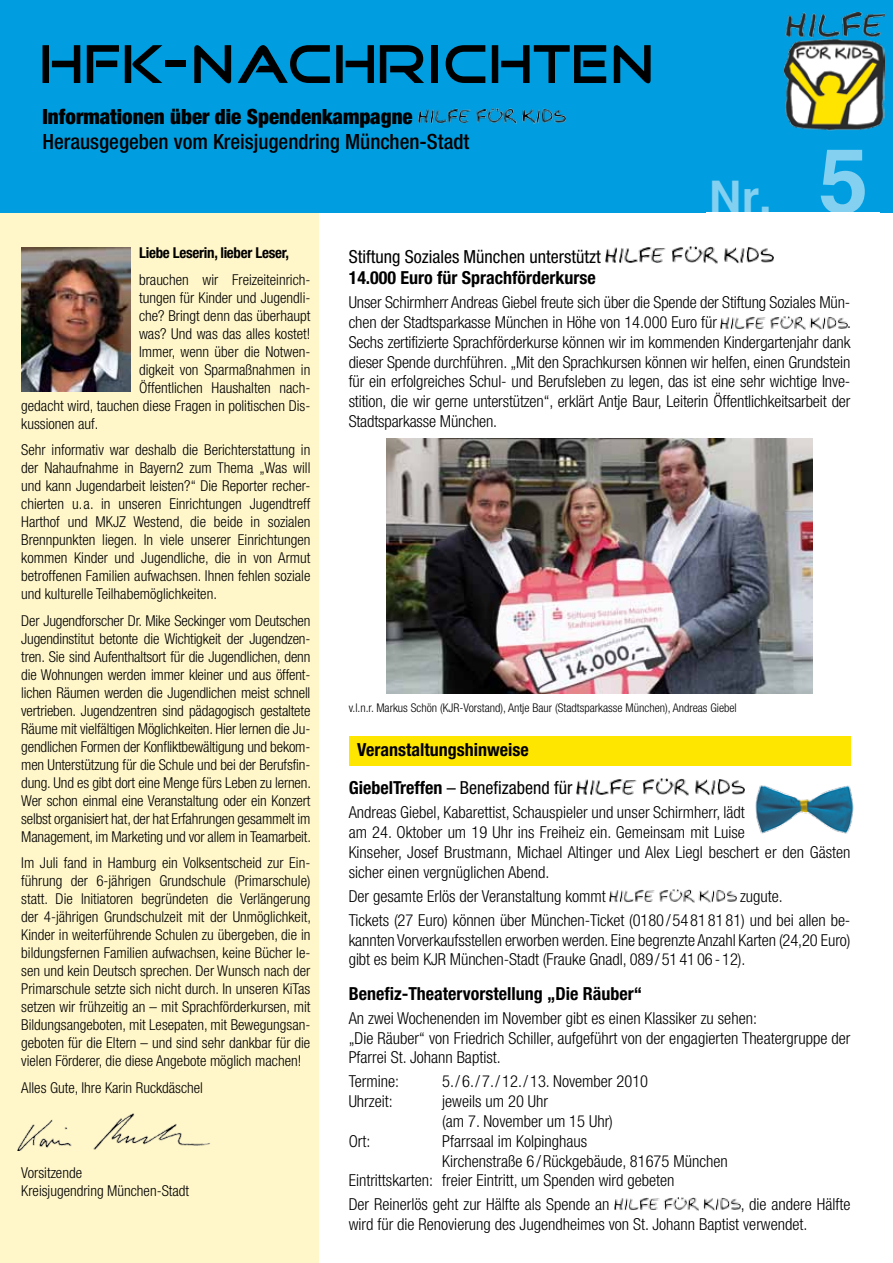
<style>
.page{position:relative;width:893px;height:1263px;background:#fff}
.page>*{position:absolute;margin:0;border:0;box-sizing:border-box;transform-origin:0 0}
.t1{font:700 45px "Helvetica";color:#84d0f0}
.t2{font:500 condensed 21px "Helvetica Neue";color:#000}
.t3{font:900 condensed 21px "Helvetica Neue";color:#000}
.t4{font:700 condensed 18px/37.7px "Helvetica Neue";color:#000}
.t5{font:condensed 18px "Helvetica Neue";color:#000}
.t6{font:300 condensed 16.5px/19.8px "Helvetica Neue";color:#000}
.t7{font:300 condensed 15px/18px "Helvetica Neue";color:#000;text-align:justify}
.t8{font:700 condensed 15px "Helvetica Neue";letter-spacing:-.02em;color:#000}
.t9{font:300 condensed 12px "Helvetica Neue";color:#000}
.s1{font-size:90px}
.s2{font-weight:400}
</style>
<div class="page">
<div style="left:0;top:197px;width:319px;height:1066px;background:#fff7ca"></div>
<img style="left:605px;top:247px;width:169px;height:17px">
<img style="left:721px;top:316px;width:126px;height:13px">
<div style="left:0;top:0;width:893px;height:213px;background:#009ee0"></div>
<img style="left:418px;top:109px;width:148px;height:15px">
<img style="left:784px;top:12px;width:100px;height:119px">
<img style="left:21px;top:248px;width:110px;height:144px">
<svg style="left:43px;top:45px;width:37px;height:38px"></svg>
<svg style="left:87px;top:45px;width:32px;height:38px"></svg>
<svg style="left:125px;top:45px;width:37px;height:38px"></svg>
<div style="left:165px;top:61px;width:21px;height:6px;background:#000"></div>
<svg style="left:194px;top:45px;width:37px;height:38px"></svg>
<svg style="left:238px;top:45px;width:92px;height:38px"></svg>
<svg style="left:336px;top:45px;width:38px;height:38px"></svg>
<svg style="left:380px;top:45px;width:44px;height:38px"></svg>
<div style="left:431px;top:45px;width:7px;height:38px;background:#000"></div>
<svg style="left:446px;top:45px;width:39px;height:38px"></svg>
<svg style="left:492px;top:45px;width:114px;height:38px"></svg>
<svg style="left:614px;top:45px;width:37px;height:38px"></svg>
<div style="left:349px;top:736px;width:501px;height:29px;background:#ffe600"></div>
<img style="left:18px;top:1113px;width:192px;height:37px">
<img style="left:387px;top:439px;width:425px;height:255px">
<img style="left:576px;top:778px;width:169px;height:17px">
<img style="left:610px;top:890px;width:126px;height:13px">
<img style="left:614px;top:1198px;width:127px;height:12px">
<img style="left:755px;top:785px;width:99px;height:49px">
<h2 class="t3" style="left:43px;top:103px;width:372px">Informationen über die Spendenkampagne</h2>
<h2 class="t2" style="left:43px;top:129px;width:428px">Herausgegeben vom Kreisjugendring München-Stadt</h2>
<h1 class="t1" style="left:709px;top:169px;width:161px">Nr. <span class="s1">5</span></h1>
<p class="t8" style="left:139px;top:244px;width:151px">Liebe Leserin, lieber Leser,</p>
<p class="t7" style="left:139px;top:270px;width:173px">brauchen wir Freizeiteinrich-</p>
<p class="t7" style="left:139px;top:288px;width:173px">tungen für Kinder und Jugendli-</p>
<p class="t7" style="left:139px;top:306px;width:173px">che? Bringt denn das überhaupt</p>
<p class="t7" style="left:139px;top:324px;width:173px">was? Und was das alles kostet!</p>
<p class="t7" style="left:139px;top:342px;width:173px">Immer, wenn über die Notwen-</p>
<p class="t7" style="left:139px;top:360px;width:173px">digkeit von Sparmaßnahmen in</p>
<p class="t7" style="left:139px;top:378px;width:173px">Öffentlichen Haushalten nach-</p>
<p class="t7" style="left:21px;top:396px;width:291px">gedacht wird, tauchen diese Fragen in politischen Dis-</p>
<p class="t7" style="left:21px;top:414px;width:79px">kussionen auf.</p>
<p class="t7" style="left:21px;top:441px;width:291px">Sehr informativ war deshalb die Berichterstattung in der Nahaufnahme in Bayern2 zum Thema „Was will und kann Jugendarbeit leisten?“ Die Reporter recher&shy;chierten u.a. in unseren Einrichtungen Jugendtreff Harthof und MKJZ Westend, die beide in sozialen Brennpunkten liegen. In viele unserer Einrichtungen kommen Kinder und Jugendliche, die in von Armut betroffenen Familien aufwachsen. Ihnen fehlen soziale und kulturelle Teilhabemöglichkeiten.</p>
<p class="t7" style="left:21px;top:611px;width:291px">Der Jugendforscher Dr. Mike Seckinger vom Deutschen Jugendinstitut betonte die Wichtigkeit der Jugendzen&shy;tren. Sie sind Aufenthaltsort für die Jugendlichen, denn die Wohnungen werden immer kleiner und aus öffent&shy;lichen Räumen werden die Jugendlichen meist schnell vertrieben. Jugendzentren sind pädagogisch gestaltete Räume mit vielfältigen Möglichkeiten. Hier lernen die Ju&shy;gendlichen Formen der Konfliktbewältigung und bekom&shy;men Unterstützung für die Schule und bei der Berufsfin&shy;dung. Und es gibt dort eine Menge fürs Leben zu lernen.<br>Wer schon einmal eine Veranstaltung oder ein Konzert selbst organisiert hat, der hat Erfahrungen gesammelt im Management, im Marketing und vor allem in Teamarbeit.</p>
<p class="t7" style="left:21px;top:854px;width:291px">Im Juli fand in Hamburg ein Volksentscheid zur Ein&shy;führung der 6-jährigen Grundschule (Primarschule) statt. Die Initiatoren begründeten die Verlängerung der 4-jährigen Grundschulzeit mit der Unmöglichkeit, Kinder in weiterführende Schulen zu übergeben, die in bildungsfernen Familien aufwachsen, keine Bücher le&shy;sen und kein Deutsch sprechen. Der Wunsch nach der Primarschule setzte sich nicht durch. In unseren KiTas setzen wir frühzeitig an – mit Sprachförderkursen, mit Bildungsangeboten, mit Lesepaten, mit Bewegungsan&shy;geboten für die Eltern – und sind sehr dankbar für die vielen Förderer, die diese Angebote möglich machen!</p>
<p class="t7" style="left:21px;top:1078px;width:183px">Alles Gute, Ihre Karin Ruckdäschel</p>
<p class="t7" style="left:21px;top:1163px;width:169px">Vorsitzende<br>Kreisjugendring München-Stadt</p>
<p class="t5" style="left:349px;top:246px;width:254px">Stiftung Soziales München unterstützt</p>
<p class="t4" style="left:349px;top:259px;width:249px">14.000 Euro für Sprachförderkurse</p>
<p class="t6" style="left:349px;top:292px;width:503px">Unser Schirmherr Andreas Giebel freute sich über die Spende der Stiftung Soziales Mün&shy;chen der Stadtsparkasse München in Höhe von 14.000 Euro für</p>
<p class="t6" style="left:349px;top:312px;width:504px;text-align:justify;text-indent:498px">.<br>Sechs zertifizierte Sprachförderkurse können wir im kommenden Kindergartenjahr dank dieser Spende durchführen. „Mit den Sprachkursen können wir helfen, einen Grundstein für ein erfolgreiches Schul- und Berufsleben zu legen, das ist eine sehr wichtige Inve&shy;stition, die wir gerne unterstützen“, erklärt Antje Baur, Leiterin Öffentlichkeitsarbeit der Stadtsparkasse München.</p>
<p class="t9" style="left:349px;top:701px;width:390px">v.l.n.r. Markus Schön (KJR-Vorstand), Antje Baur (Stadtsparkasse München), Andreas Giebel</p>
<p class="t4" style="left:349px;top:731px;width:225px;text-indent:8px">Veranstaltungshinweise<br>GiebelTreffen <span class="s2">– Benefizabend für</span></p>
<p class="t6" style="left:349px;top:802px;width:503px">Andreas Giebel, Kabarettist, Schauspieler und unser Schirmherr, lädt<br>am 24. Oktober um 19 Uhr ins Freiheiz ein. Gemeinsam mit Luise<br>Kinseher, Josef Brustmann, Michael Altinger und Alex Liegl beschert er den Gästen sicher einen vergnüglichen Abend.</p>
<p class="t6" style="left:349px;top:886px;width:259px">Der gesamte Erlös der Veranstaltung kommt</p>
<p class="t6" style="left:349px;top:884px;width:503px;line-height:24px;text-indent:391px">zugute.<br>Tickets (27 Euro) können über München-Ticket (0180/54818181) und bei allen be-</p>
<p class="t6" style="left:349px;top:930px;width:503px">kannten Vorverkaufsstellen erworben werden. Eine begrenzte Anzahl Karten (24,20 Euro) gibt es beim KJR München-Stadt (Frauke Gnadl, 089/514106-12).</p>
<p class="t4" style="left:349px;top:974px;width:295px">Benefiz-Theatervorstellung „Die Räuber“</p>
<p class="t6" style="left:349px;top:1008px;width:503px">An zwei Wochenenden im November gibt es einen Klassiker zu sehen:<br>„Die Räuber“ von Friedrich Schiller, aufgeführt von der engagierten Theatergruppe der<br>Pfarrei St. Johann Baptist.</p>
<p class="t6" style="left:349px;top:1071px;width:52px">Termine:</p>
<p class="t6" style="left:442px;top:1071px;width:207px">5./ 6./ 7./ 12./ 13. November 2010</p>
<p class="t6" style="left:349px;top:1091px;width:45px">Uhrzeit:</p>
<p class="t6" style="left:442px;top:1091px;width:172px">jeweils um 20 Uhr<br>(am 7. November um 15 Uhr)</p>
<p class="t6" style="left:349px;top:1131px;width:23px">Ort:</p>
<p class="t6" style="left:442px;top:1131px;width:146px">Pfarrsaal im Kolpinghaus</p>
<p class="t6" style="left:442px;top:1151px;width:287px">Kirchenstraße 6 /Rückgebäude, 81675 München</p>
<p class="t6" style="left:349px;top:1170px;width:327px">Eintrittskarten: freier Eintritt, um Spenden wird gebeten</p>
<p class="t6" style="left:349px;top:1194px;width:262px">Der Reinerlös geht zur Hälfte als Spende an</p>
<p class="t6" style="left:349px;top:1194px;width:503px;text-indent:392px">, die andere Hälfte wird für die Renovierung des Jugendheimes von St. Johann Baptist verwendet.</p>
</div>
